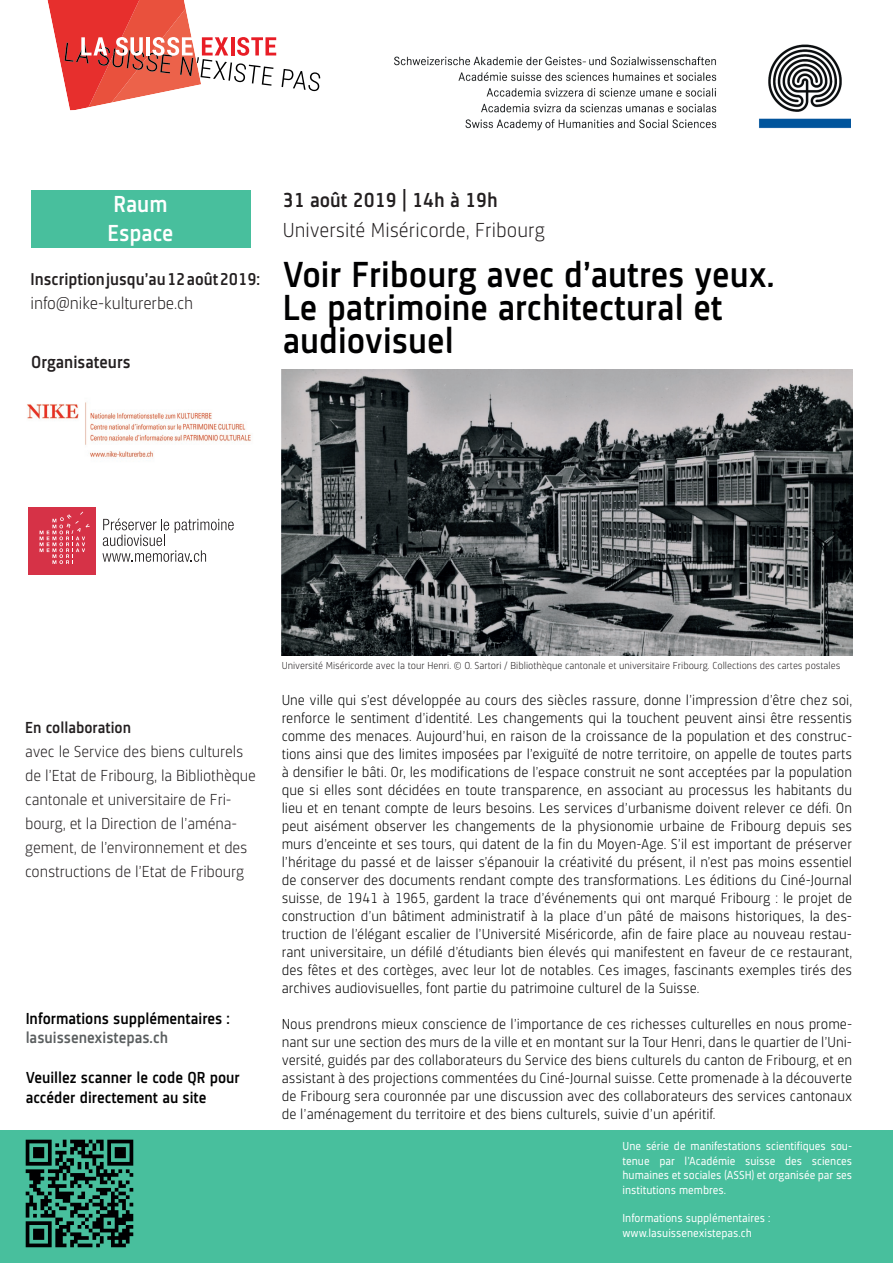
<style>
.page{position:relative;width:893px;height:1263px;background:#fff}
.page>*{position:absolute;margin:0;border:0;box-sizing:border-box;transform-origin:0 0}
.t1{font:500 37.5px/33px "Sinews Sans Pro";color:#000001}
.t2{font:500 24px/28.8px "Sinews Sans Pro";color:#fff}
.t3{font:300 21px "Sinews Sans Pro";color:#231f20}
.t4{font:500 21px "Sinews Sans Pro";color:#231f20}
.t5{font:500 18px "Sinews Sans Pro";color:#231f20}
.t6{font:500 17.7px "Sinews Sans Pro";color:#231f20}
.t7{font:300 17.7px "Sinews Sans Pro";letter-spacing:-.01em;color:#231f20}
.t8{font:300 16.5px/24px "Sinews Sans Pro";letter-spacing:-.01em;color:#231f20}
.t9{font:500 16.5px/19.8px "Sinews Sans Pro";color:#000001}
.t10{font:500 16.5px "Sinews Sans Pro";color:#5a5e5f}
.t11{font:500 16.5px "Sinews Sans Pro";color:#231f20}
.t12{font:300 15px/18px "Sinews Sans Pro";color:#000001;text-align:justify}
.t13{font:12px/14.4px "Sinews Sans Pro";color:#fff;text-align:justify}
.t14{font:300 10.5px "Sinews Sans Pro";color:#231f20}
</style>
<div class="page">
<div style="left:31px;top:190px;width:219px;height:57px;background:#48bf9d"></div>
<div style="left:0;top:1130px;width:893px;height:133px;background:#48bf9d"></div>
<img style="left:395px;top:45px;width:455px;height:85px">
<svg style="left:282px;top:69px;width:38px;height:22px"></svg>
<svg style="left:47px;top:0;width:229px;height:110px"></svg>
<img style="left:27px;top:402px;width:224px;height:56px">
<svg style="left:26px;top:1140px;width:107px;height:107px"></svg>
<img style="left:282px;top:370px;width:570px;height:286px">
<div style="left:28px;top:508px;width:68px;height:67px;background:#d63247"></div>
<svg style="left:40px;top:512px;width:50px;height:52px"></svg>
<svg style="left:102px;top:518px;width:132px;height:44px"></svg>
<h2 class="t2" style="left:107px;top:189px;width:68px">Raum<br>Espace</h2>
<p class="t6" style="left:31px;top:270px;width:231px">Inscription jusqu’au 12 août 2019:</p>
<p class="t7" style="left:31px;top:294px;width:164px">info@nike-kulturerbe.ch</p>
<p class="t5" style="left:31px;top:352px;width:101px">Organisateurs</p>
<h3 class="t4" style="left:283px;top:189px;width:216px">31 août 2019 | 14h à 19h</h3>
<h3 class="t3" style="left:283px;top:219px;width:264px">Université Miséricorde, Fribourg</h3>
<h1 class="t1" style="left:283px;top:258px;width:493px">Voir Fribourg avec d’autres yeux.<br>Le patrimoine architectural et audiovisuel</h1>
<p class="t11" style="left:25px;top:718px;width:107px">En collaboration</p>
<p class="t8" style="left:25px;top:740px;width:232px">avec le Service des biens culturels de l’Etat de Fribourg, la Bibliothèque cantonale et universitaire de Fri&shy;bourg, et la Direction de l’aména&shy;gement, de l’environnement et des constructions de l’Etat de Fribourg</p>
<p class="t9" style="left:26px;top:1008px;width:206px">Informations supplémentaires :</p>
<p class="t10" style="left:26px;top:1029px;width:144px">lasuissenexistepas.ch</p>
<p class="t9" style="left:26px;top:1067px;width:216px">Veuillez scanner le code QR pour accéder directement au site</p>
<p class="t14" style="left:282px;top:660px;width:560px">Université Miséricorde avec la tour Henri. © O. Sartori / Bibliothèque cantonale et universitaire Fribourg. Collections des cartes postales</p>
<p class="t12" style="left:282px;top:691px;width:572px">Une ville qui s’est développée au cours des siècles rassure, donne l’impression d’être chez soi, renforce le sentiment d’identité. Les changements qui la touchent peuvent ainsi être ressentis comme des menaces. Aujourd’hui, en raison de la croissance de la population et des construc&shy;tions ainsi que des limites imposées par l’exiguïté de notre territoire, on appelle de toutes parts à densifier le bâti. Or, les modifications de l’espace construit ne sont acceptées par la population que si elles sont décidées en toute transparence, en associant au processus les habitants du lieu et en tenant compte de leurs besoins. Les services d’urbanisme doivent relever ce défi. On peut aisément observer les changements de la physionomie urbaine de Fribourg depuis ses murs d’enceinte et ses tours, qui datent de la fin du Moyen-Age. S’il est important de préserver l’héritage du passé et de laisser s’épanouir la créativité du présent, il n’est pas moins essentiel de conserver des documents rendant compte des transformations. Les éditions du Ciné-Journal suisse, de 1941 à 1965, gardent la trace d’événements qui ont marqué Fribourg : le projet de construction d’un bâtiment administratif à la place d’un pâté de maisons historiques, la des&shy;truction de l’élégant escalier de l’Université Miséricorde, afin de faire place au nouveau restau&shy;rant universitaire, un défilé d’étudiants bien élevés qui manifestent en faveur de ce restaurant, des fêtes et des cortèges, avec leur lot de notables. Ces images, fascinants exemples tirés des archives audiovisuelles, font partie du patrimoine culturel de la Suisse.</p>
<p class="t12" style="left:282px;top:1015px;width:572px">Nous prendrons mieux conscience de l’importance de ces richesses culturelles en nous prome&shy;nant sur une section des murs de la ville et en montant sur la Tour Henri, dans le quartier de l’Uni&shy;versité, guidés par des collaborateurs du Service des biens culturels du canton de Fribourg, et en assistant à des projections commentées du Ciné-Journal suisse. Cette promenade à la découverte de Fribourg sera couronnée par une discussion avec des collaborateurs des services cantonaux de l’aménagement du territoire et des biens culturels, suivie d’un apéritif.</p>
<p class="t13" style="left:622px;top:1139px;width:231px">Une série de manifestations scientifiques sou&shy;tenue par l’Académie suisse des sciences humaines et sociales (ASSH) et organisée par ses institutions membres.</p>
<p class="t13" style="left:622px;top:1211px;width:149px">Informations supplémentaires : www.lasuissenexistepas.ch</p>
</div>
